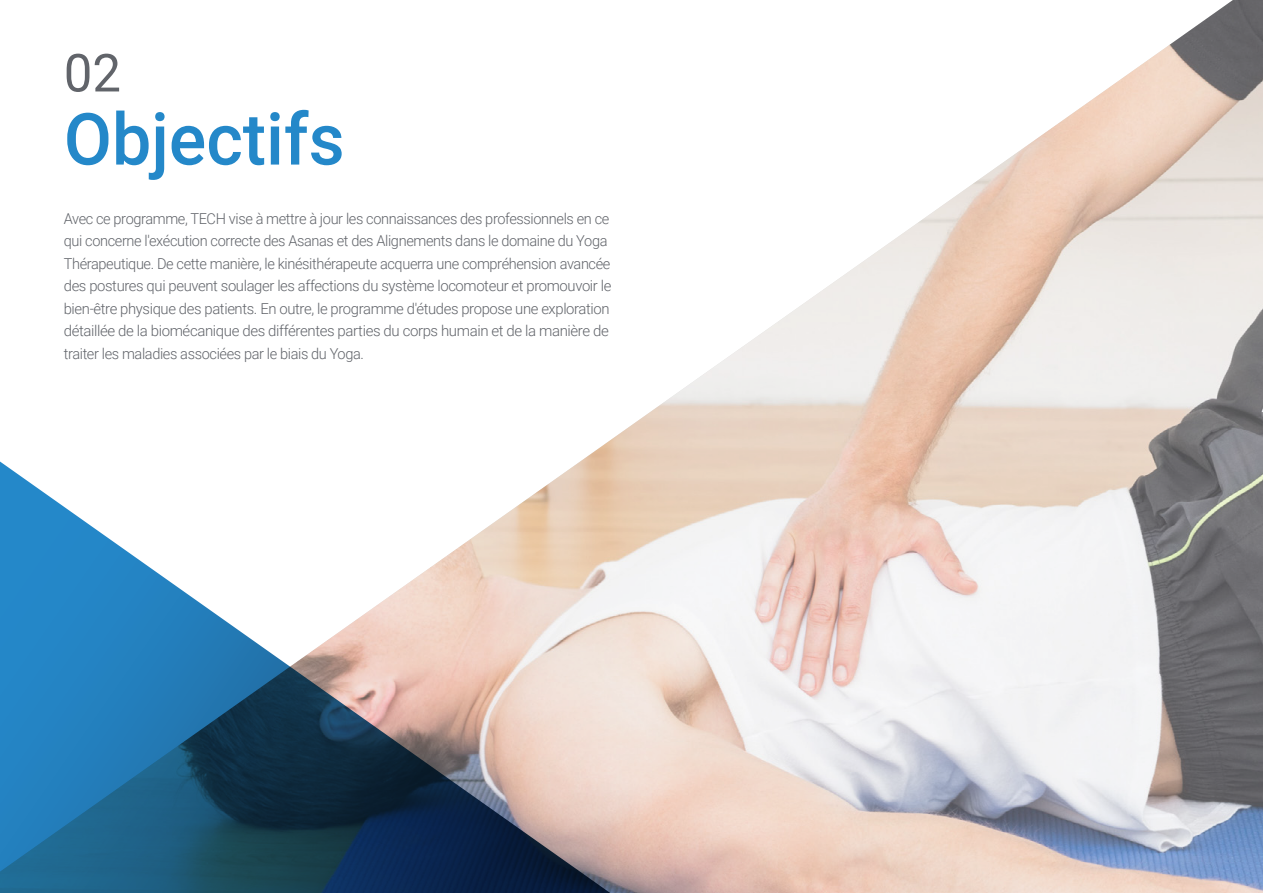
<style>
.page{position:relative;width:1263px;height:893px;background:#fff}
.page>*{position:absolute;margin:0;border:0;box-sizing:border-box;transform-origin:0 0}
.t1{font:500 72px "Roboto";color:#2488c9}
.t2{font:52.5px "Roboto";color:#61646a}
.t3{font:300 15px/22.5px "Roboto";letter-spacing:-.025em;color:#61646a}
</style>
<div class="page">
<img style="left:602px;top:0;width:661px;height:893px">
<svg style="left:0;top:446px;width:640px;height:447px"></svg>
<h2 class="t2" style="left:64px;top:36px;width:59px">02</h2>
<h1 class="t1" style="left:64px;top:89px;width:282px">Objectifs</h1>
<p class="t3" style="left:64px;top:207px;width:549px">Avec ce programme, TECH vise à mettre à jour les connaissances des professionnels en ce qui concerne l'exécution correcte des Asanas et des Alignements dans le domaine du Yoga Thérapeutique. De cette manière, le kinésithérapeute acquerra une compréhension avancée des postures qui peuvent soulager les affections du système locomoteur et promouvoir le bien-être physique des patients. En outre, le programme d'études propose une exploration détaillée de la biomécanique des différentes parties du corps humain et de la manière de traiter les maladies associées par le biais du Yoga.</p>
</div>
